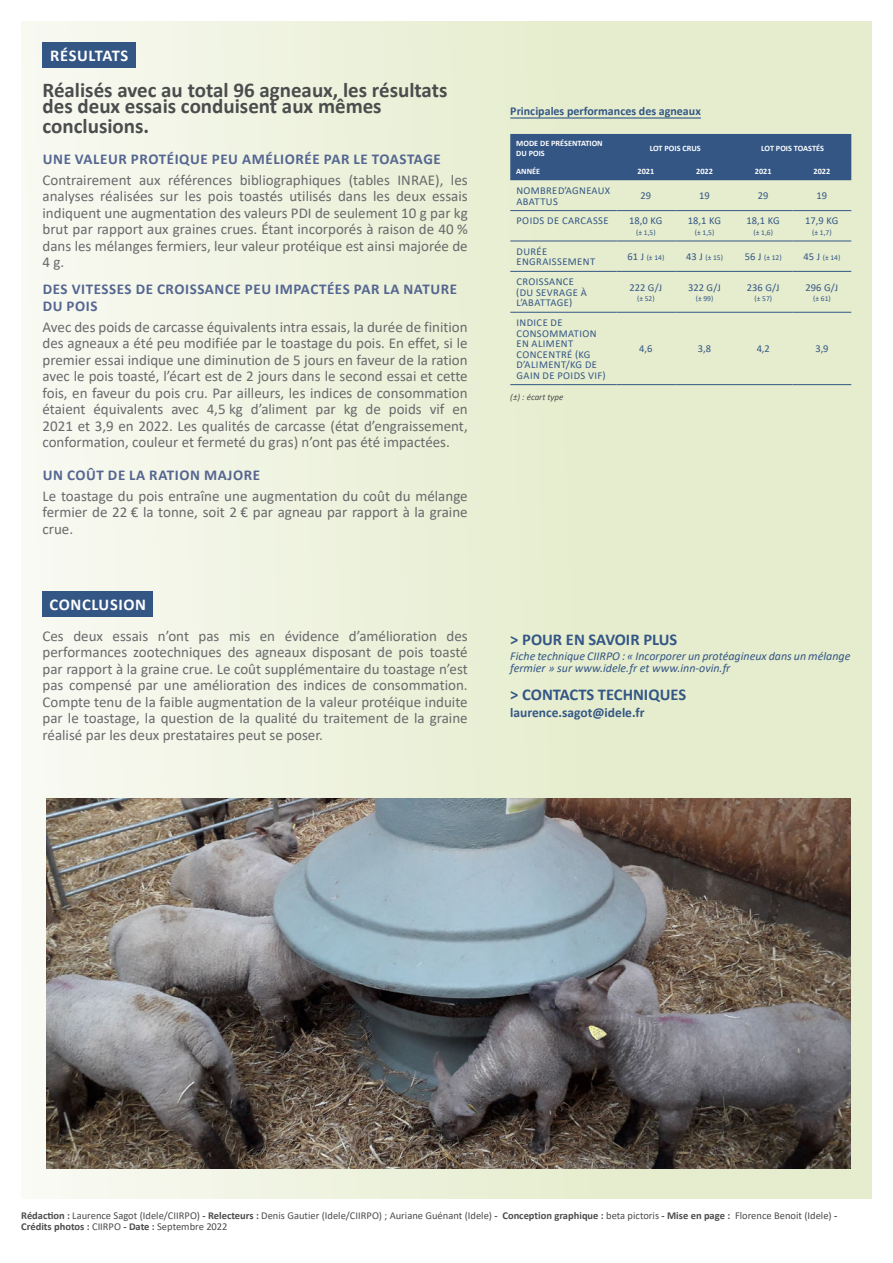
<style>
.page{position:relative;width:893px;height:1263px;background:#fff}
.page>*{position:absolute;margin:0;border:0;box-sizing:border-box;transform-origin:0 0}
.t1{font:700 21px/16.5px "Calibri";color:#4b4c4d}
.t2{font:700 16.5px "Calibri";color:#335685}
.t3{font:700 16.5px "Calibri";letter-spacing:.04em;color:#fff}
.t4{font:15px/16.5px "Calibri";color:#69696c;text-align:justify}
.t5{font:700 15px/16.5px "Calibri";letter-spacing:.04em;color:#556691}
.t6{font:700 13.5px "Calibri";color:#335685}
.t7{font:italic 12px/12px "Calibri";color:#335685}
.t8{font:700 12px "Calibri";color:#335685}
.t9{font:10.5px/10.5px "Calibri";letter-spacing:.04em;color:#335685}
.t10{font:10.5px/10.5px "Calibri";color:#4b4c4d}
.t11{font:italic 9px "Calibri";color:#4b4c4d}
.t12{font:700 8.25px/9.9px "Calibri";color:#fff}
.t13{font:7.5px "Calibri";color:#335685}
.s1{font-size:10.5px}
.s2{font-weight:700}
</style>
<div class="page">
<div style="left:21px;top:21px;width:851px;height:1178px;background:linear-gradient(to right,#f6f8ee,#e1eac5)"></div>
<hr style="left:510px;top:117px;width:191px;height:2px;background:#335685">
<div style="left:43px;top:43px;width:93px;height:25px;background:#335685"></div>
<div style="left:43px;top:591px;width:110px;height:26px;background:#335685"></div>
<div style="left:510px;top:134px;width:341px;height:46px;background:#335685"></div>
<hr style="left:510px;top:210px;width:107px;height:1px;background:#335685">
<hr style="left:617px;top:210px;width:58px;height:1px;background:#335685">
<hr style="left:675px;top:210px;width:59px;height:1px;background:#335685">
<hr style="left:734px;top:210px;width:59px;height:1px;background:#335685">
<hr style="left:793px;top:210px;width:58px;height:1px;background:#335685">
<hr style="left:510px;top:241px;width:107px;height:1px;background:#335685">
<hr style="left:617px;top:241px;width:58px;height:1px;background:#335685">
<hr style="left:675px;top:241px;width:59px;height:1px;background:#335685">
<hr style="left:734px;top:241px;width:59px;height:1px;background:#335685">
<hr style="left:793px;top:241px;width:58px;height:1px;background:#335685">
<hr style="left:510px;top:271px;width:107px;height:1px;background:#335685">
<hr style="left:617px;top:271px;width:58px;height:1px;background:#335685">
<hr style="left:675px;top:271px;width:59px;height:1px;background:#335685">
<hr style="left:734px;top:271px;width:59px;height:1px;background:#335685">
<hr style="left:793px;top:271px;width:58px;height:1px;background:#335685">
<hr style="left:510px;top:312px;width:107px;height:1px;background:#335685">
<hr style="left:617px;top:312px;width:58px;height:1px;background:#335685">
<hr style="left:675px;top:312px;width:59px;height:1px;background:#335685">
<hr style="left:734px;top:312px;width:59px;height:1px;background:#335685">
<hr style="left:793px;top:312px;width:58px;height:1px;background:#335685">
<hr style="left:510px;top:384px;width:107px;height:1px;background:#335685">
<hr style="left:617px;top:384px;width:58px;height:1px;background:#335685">
<hr style="left:675px;top:384px;width:59px;height:1px;background:#335685">
<hr style="left:734px;top:384px;width:59px;height:1px;background:#335685">
<hr style="left:793px;top:384px;width:58px;height:1px;background:#335685">
<img style="left:47px;top:798px;width:803px;height:370px">
<p class="t3" style="left:50px;top:44px;width:80px">RÉSULTATS</p>
<h1 class="t1" style="left:43px;top:81px;width:406px">Réalisés avec au total 96 agneaux, les résultats des deux essais conduisent aux mêmes</h1>
<h1 class="t1" style="left:43px;top:117px;width:108px">conclusions.</h1>
<p class="t5" style="left:43px;top:151px;width:400px">UNE VALEUR PROTÉIQUE PEU AMÉLIORÉE PAR LE TOASTAGE</p>
<p class="t4" style="left:43px;top:171px;width:427px">Contrairement aux références bibliographiques (tables INRAE), les analyses réalisées sur les pois toastés utilisés dans les deux essais indiquent une augmentation des valeurs PDI de seulement 10 g par kg brut par rapport aux graines crues. Étant incorporés à raison de 40 % dans les mélanges fermiers, leur valeur protéique est ainsi majorée de 4 g.</p>
<p class="t5" style="left:43px;top:281px;width:416px">DES VITESSES DE CROISSANCE PEU IMPACTÉES PAR LA NATURE<br>DU POIS</p>
<p class="t4" style="left:43px;top:318px;width:427px">Avec des poids de carcasse équivalents intra essais, la durée de finition des agneaux a été peu modifiée par le toastage du pois. En effet, si le premier essai indique une diminution de 5 jours en faveur de la ration avec le pois toasté, l’écart est de 2 jours dans le second essai et cette fois, en faveur du pois cru. Par ailleurs, les indices de consommation étaient équivalents avec 4,5 kg d’aliment par kg de poids vif en 2021 et 3,9 en 2022. Les qualités de carcasse (état d’engraissement, conformation, couleur et fermeté du gras) n’ont pas été impactées.</p>
<p class="t5" style="left:43px;top:467px;width:219px">UN COÛT DE LA RATION MAJORE</p>
<p class="t4" style="left:43px;top:487px;width:427px">Le toastage du pois entraîne une augmentation du coût du mélange fermier de 22 € la tonne, soit 2 € par agneau par rapport à la graine crue.</p>
<p class="t3" style="left:49px;top:595px;width:98px">CONCLUSION</p>
<p class="t4" style="left:43px;top:627px;width:427px">Ces deux essais n’ont pas mis en évidence d’amélioration des performances zootechniques des agneaux disposant de pois toasté par rapport à la graine crue. Le coût supplémentaire du toastage n’est pas compensé par une amélioration des indices de consommation.<br>Compte tenu de la faible augmentation de la valeur protéique induite par le toastage, la question de la qualité du traitement de la graine réalisé par les deux prestataires peut se poser.</p>
<p class="t8" style="left:510px;top:103px;width:192px">Principales performances des agneaux</p>
<p class="t12" style="left:516px;top:138px;width:88px">MODE DE PRÉSENTATION<br>DU POIS</p>
<p class="t12" style="left:650px;top:143px;width:52px">LOT POIS CRUS</p>
<p class="t12" style="left:761px;top:143px;width:64px">LOT POIS TOASTÉS</p>
<p class="t12" style="left:516px;top:166px;width:25px">ANNÉE</p>
<p class="t12" style="left:638px;top:166px;width:18px">2021</p>
<p class="t12" style="left:696px;top:166px;width:18px">2022</p>
<p class="t12" style="left:755px;top:166px;width:18px">2021</p>
<p class="t12" style="left:814px;top:166px;width:18px">2022</p>
<p class="t9" style="left:516px;top:185px;width:95px">NOMBRE D’AGNEAUX<br>ABATTUS</p>
<p class="t9" style="left:641px;top:190px;width:12px">29</p>
<p class="t9" style="left:699px;top:190px;width:12px">19</p>
<p class="t9" style="left:758px;top:190px;width:12px">29</p>
<p class="t9" style="left:817px;top:190px;width:12px">19</p>
<p class="t9" style="left:516px;top:215px;width:94px">POIDS DE CARCASSE</p>
<p class="t9" style="left:629px;top:215px;width:35px">18,0 KG</p>
<p class="t13" style="left:636px;top:227px;width:21px">(± 1,5)</p>
<p class="t9" style="left:688px;top:215px;width:35px">18,1 KG</p>
<p class="t13" style="left:695px;top:227px;width:21px">(± 1,5)</p>
<p class="t9" style="left:747px;top:215px;width:35px">18,1 KG</p>
<p class="t13" style="left:754px;top:227px;width:21px">(± 1,6)</p>
<p class="t9" style="left:805px;top:215px;width:35px">17,9 KG</p>
<p class="t13" style="left:812px;top:227px;width:21px">(± 1,7)</p>
<p class="t9" style="left:516px;top:246px;width:80px">DURÉE<br>ENGRAISSEMENT</p>
<p class="t13" style="left:628px;top:252px;width:38px"><span class="s1">61 J</span> (± 14)</p>
<p class="t13" style="left:686px;top:252px;width:38px"><span class="s1">43 J</span> (± 15)</p>
<p class="t13" style="left:745px;top:252px;width:38px"><span class="s1">56 J</span> (± 12)</p>
<p class="t13" style="left:804px;top:252px;width:38px"><span class="s1">45 J</span> (± 14)</p>
<p class="t9" style="left:516px;top:276px;width:72px">CROISSANCE (DU SEVRAGE À<br>L’ABATTAGE)</p>
<p class="t9" style="left:629px;top:281px;width:34px">222 G/J</p>
<p class="t9" style="left:688px;top:281px;width:34px">322 G/J</p>
<p class="t13" style="left:696px;top:293px;width:19px">(± 99)</p>
<p class="t9" style="left:747px;top:281px;width:34px">236 G/J</p>
<p class="t13" style="left:754px;top:293px;width:19px">(± 57)</p>
<p class="t9" style="left:805px;top:281px;width:34px">296 G/J</p>
<p class="t13" style="left:813px;top:293px;width:19px">(± 61)</p>
<p class="t13" style="left:637px;top:293px;width:19px">(± 52)</p>
<p class="t9" style="left:516px;top:317px;width:91px">INDICE DE<br>CONSOMMATION<br>EN ALIMENT<br>CONCENTRÉ (KG<br>D’ALIMENT/KG DE<br>GAIN DE POIDS VIF)</p>
<p class="t11" style="left:510px;top:393px;width:55px">(±) : écart type</p>
<p class="t9" style="left:639px;top:343px;width:15px">4,6</p>
<p class="t9" style="left:698px;top:343px;width:15px">3,8</p>
<p class="t9" style="left:757px;top:343px;width:15px">4,2</p>
<p class="t9" style="left:815px;top:343px;width:15px">3,9</p>
<p class="t2" style="left:510px;top:628px;width:169px">&gt; POUR EN SAVOIR PLUS</p>
<p class="t7" style="left:510px;top:651px;width:342px">Fiche technique CIIRPO : « Incorporer un protéagineux dans un mélange fermier » sur www.idele.fr et www.inn-ovin.fr</p>
<p class="t2" style="left:510px;top:683px;width:177px">&gt; CONTACTS TECHNIQUES</p>
<p class="t6" style="left:510px;top:703px;width:136px">laurence.sagot@idele.fr</p>
<p class="t10" style="left:21px;top:1210px;width:818px"><span class="s2">Rédaction :</span> Laurence Sagot (Idele/CIIRPO) <span class="s2">- Relecteurs :</span> Denis Gautier (Idele/CIIRPO) ; Auriane Guénant (Idele) <span class="s2">- Conception graphique :</span> beta pictoris <span class="s2">- Mise en page :</span> Florence Benoit (Idele) <span class="s2">-<br>Crédits photos :</span> CIIRPO <span class="s2">- Date :</span> Septembre 2022</p>
</div>
